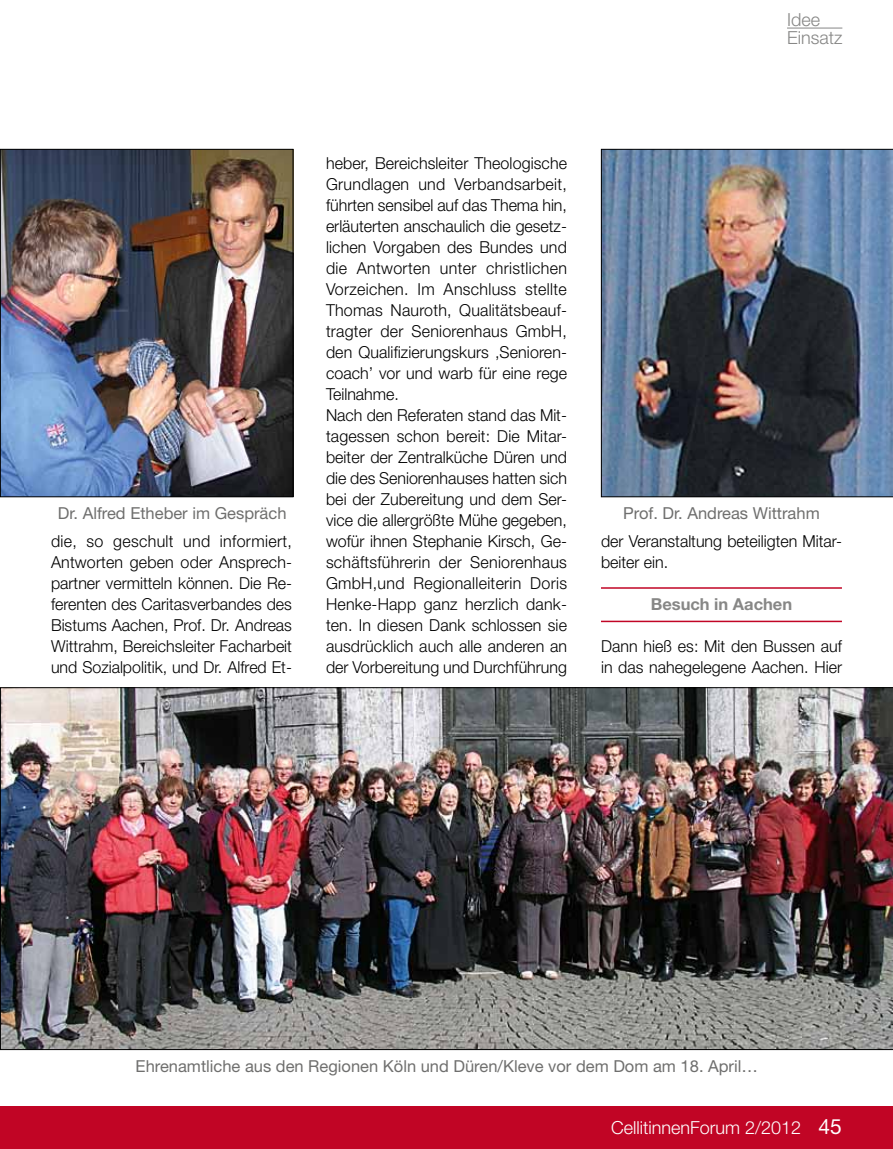
<style>
.page{position:relative;width:893px;height:1149px;background:#fff}
.page>*{position:absolute;margin:0;border:0;box-sizing:border-box;transform-origin:0 0}
.t1{font:300 18px "Helvetica Neue LT Std";color:#fff}
.t2{font:300 18px/18px "Helvetica Neue LT Std";color:#878786}
.t3{font:300 16.5px/21px "Helvetica Neue LT Std";letter-spacing:.005em;color:#000}
.t4{font:16.5px "Helvetica Neue LT Std";color:#6f6f6e}
.t5{font:700 16.5px "Helvetica Neue LT Std";color:#878786}
.s1{font-weight:400;font-size:21px}
</style>
<div class="page">
<hr style="left:787px;top:28px;width:55px;height:1px;background:#878786">
<div style="left:0;top:1106px;width:893px;height:42px;background:#c10525"></div>
<hr style="left:601px;top:587px;width:241px;height:1px;background:#c10525">
<hr style="left:601px;top:620px;width:241px;height:2px;background:#c10525">
<img style="left:0;top:687px;width:893px;height:362px">
<img style="left:2px;top:151px;width:289px;height:344px">
<div style="left:0;top:149px;width:293px;height:348px;border:1px solid #000"></div>
<img style="left:601px;top:149px;width:292px;height:348px">
<p class="t2" style="left:787px;top:10px;width:57px">Idee<br>Einsatz</p>
<p class="t3" style="left:326px;top:152px;width:243px">heber, Bereichsleiter Theologische Grundlagen und Verbandsarbeit, führten sensibel auf das Thema hin, erläuterten anschaulich die gesetz&shy;lichen Vorgaben des Bundes und die Antworten unter christlichen Vorzeichen. Im Anschluss stellte Thomas Nauroth, Qualitätsbeauf&shy;tragter der Seniorenhaus GmbH, den Qualifizierungskurs ‚Senioren&shy;coach’ vor und warb für eine rege Teilnahme.<br>Nach den Referaten stand das Mit&shy;tagessen schon bereit: Die Mitar&shy;beiter der Zentralküche Düren und die des Seniorenhauses hatten sich bei der Zubereitung und dem Ser&shy;vice die allergrößte Mühe gegeben, wofür ihnen Stephanie Kirsch, Ge&shy;schäftsführerin der Seniorenhaus GmbH,und Regionalleiterin Doris Henke-Happ ganz herzlich dank&shy;ten. In diesen Dank schlossen sie ausdrücklich auch alle anderen an der Vorbereitung und Durchführung</p>
<p class="t4" style="left:58px;top:503px;width:230px">Dr. Alfred Etheber im Gespräch</p>
<p class="t4" style="left:623px;top:502px;width:198px">Prof. Dr. Andreas Wittrahm</p>
<p class="t3" style="left:601px;top:530px;width:242px">der Veranstaltung beteiligten Mitar&shy;beiter ein.</p>
<p class="t5" style="left:651px;top:593px;width:143px">Besuch in Aachen</p>
<p class="t3" style="left:601px;top:635px;width:243px">Dann hieß es: Mit den Bussen auf in das nahegelegene Aachen. Hier</p>
<p class="t3" style="left:51px;top:530px;width:242px;text-align:justify">die, so geschult und informiert, Antworten geben oder Ansprech&shy;partner vermitteln können. Die Re&shy;ferenten des Caritasverbandes des Bistums Aachen, Prof. Dr. Andreas Wittrahm, Bereichsleiter Facharbeit und Sozialpolitik, und Dr. Alfred Et-</p>
<p class="t4" style="left:136px;top:1056px;width:624px">Ehrenamtliche aus den Regionen Köln und Düren/Kleve vor dem Dom am 18. April…</p>
<p class="t1" style="left:611px;top:1116px;width:232px">CellitinnenForum 2/2012 <span class="s1">45</span></p>
</div>
